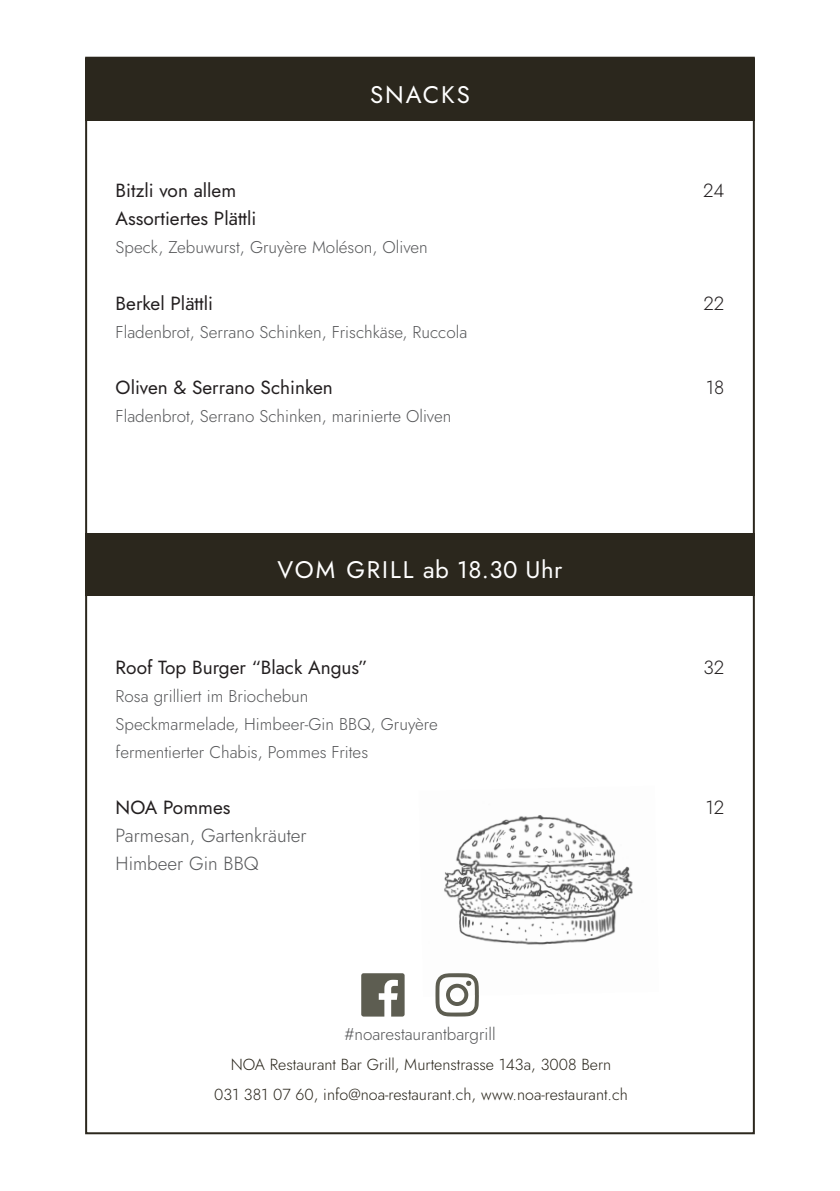
<style>
.page{position:relative;width:840px;height:1191px;background:#fff}
.page>*{position:absolute;margin:0;border:0;box-sizing:border-box;transform-origin:0 0}
.t1{font:24px "Jost";letter-spacing:.08em;color:#fff}
.Grundtext{font:19px "Jost";color:#231f20}
.Grundtext-2{font:300 19px/28px "Jost";color:#57585a}
.Grundtext-3{font:300 19px "Jost";color:#231f20}
.Grundtext-4{font:300 17px "Jost";color:#57585a}
.t2{font:300 16px "Jost";color:#2b271d}
</style>
<div class="page">
<div style="left:85px;top:59px;width:669px;height:62px;background:#2b271d"></div>
<div style="left:85px;top:533px;width:669px;height:63px;background:#2b271d"></div>
<img style="left:444px;top:815px;width:189px;height:182px">
<svg style="left:435px;top:973px;width:43px;height:43px"></svg>
<svg style="left:361px;top:973px;width:43px;height:43px"></svg>
<p class="t1" style="left:370px;top:78px;width:101px">SNACKS</p>
<p class="Grundtext" style="left:116px;top:178px;width:122px">Bitzli von allem</p>
<p class="Grundtext-3" style="left:702px;top:178px;width:23px">24</p>
<p class="Grundtext" style="left:116px;top:206px;width:142px">Assortiertes Plättli</p>
<p class="Grundtext-4" style="left:116px;top:236px;width:313px">Speck, Zebuwurst, Gruyère Moléson, Oliven</p>
<p class="Grundtext" style="left:116px;top:290px;width:99px">Berkel Plättli</p>
<p class="Grundtext-3" style="left:703px;top:290px;width:22px">22</p>
<p class="Grundtext-4" style="left:116px;top:320px;width:353px">Fladenbrot, Serrano Schinken, Frischkäse, Ruccola</p>
<p class="Grundtext" style="left:116px;top:374px;width:219px">Oliven &amp; Serrano Schinken</p>
<p class="Grundtext-3" style="left:705px;top:374px;width:20px">18</p>
<p class="Grundtext-4" style="left:116px;top:404px;width:337px">Fladenbrot, Serrano Schinken, marinierte Oliven</p>
<p class="t1" style="left:277px;top:553px;width:286px">VOM GRILL ab 18.30 Uhr</p>
<p class="Grundtext" style="left:116px;top:654px;width:253px">Roof Top Burger “Black Angus”</p>
<p class="Grundtext-3" style="left:703px;top:654px;width:22px">32</p>
<p class="Grundtext-4" style="left:116px;top:684px;width:194px">Rosa grilliert im Briochebun</p>
<p class="Grundtext-4" style="left:116px;top:712px;width:323px">Speckmarmelade, Himbeer-Gin BBQ, Gruyère</p>
<p class="Grundtext-4" style="left:116px;top:740px;width:254px">fermentierter Chabis, Pommes Frites</p>
<p class="Grundtext" style="left:116px;top:794px;width:116px">NOA Pommes</p>
<p class="Grundtext-3" style="left:705px;top:794px;width:20px">12</p>
<p class="Grundtext-2" style="left:116px;top:821px;width:192px">Parmesan, Gartenkräuter<br>Himbeer Gin BBQ</p>
<p class="Grundtext-4" style="left:344px;top:1022px;width:153px">#noarestaurantbargrill</p>
<p class="t2" style="left:230px;top:1053px;width:382px">NOA Restaurant Bar Grill, Murtenstrasse 143a, 3008 Bern</p>
<p class="t2" style="left:214px;top:1083px;width:415px">031 381 07 60, info@noa-restaurant.ch, www.noa-restaurant.ch</p>
</div>
